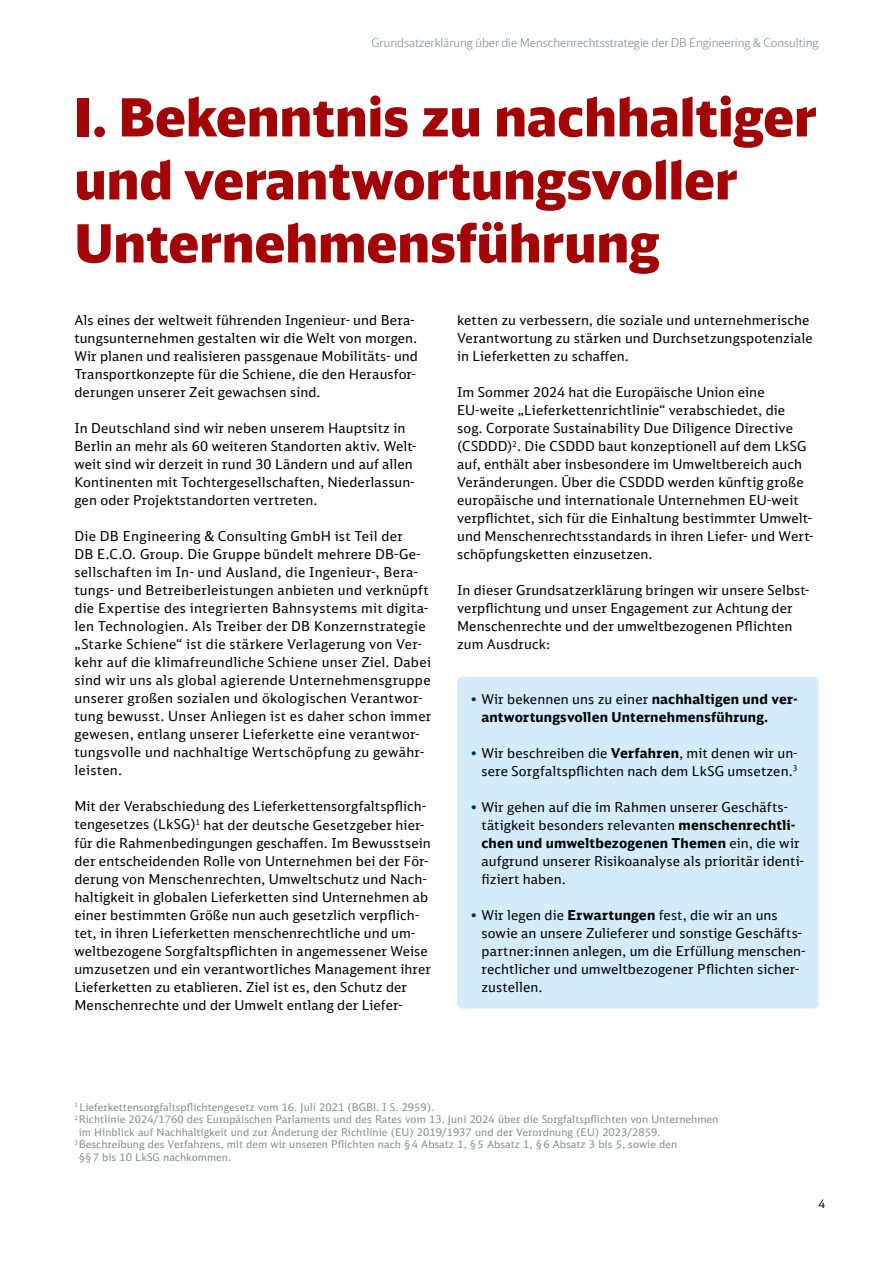
<style>
.page{position:relative;width:893px;height:1263px;background:#fff}
.page>*{position:absolute;margin:0;border:0;box-sizing:border-box;transform-origin:0 0}
.t1{font:900 52.5px/63px "DB Neo Head";color:#a30406}
.t2{font:13.5px/18px "DB Sans";letter-spacing:.01em;color:#000}
.t3{font:700 13.5px/18px "DB Sans";letter-spacing:.015em;color:#000}
.t4{font:300 12px "DB Neo Head";color:#878d93}
.t5{font:11.25px "DB Sans";color:#000}
.t6{font:10.5px "DB Sans";color:#878d93}
.s1{font-weight:400;color:#002b5d}
.s2{font-weight:400}
.s3{color:#002b5d}
.s4{font-weight:700}
</style>
<div class="page">
<div style="left:457px;top:677px;width:362px;height:331px;background:#d4ebf9;border-radius:5px"></div>
<p class="t4" style="left:372px;top:35px;width:448px">Grundsatzerklärung über die Menschenrechtsstrategie der DB Engineering &amp; Consulting</p>
<h1 class="t1" style="left:74px;top:84px;width:744px">I. Bekenntnis zu nachhaltiger und verantwortungsvoller<br>Unternehmensführung</h1>
<p class="t2" style="left:74px;top:311px;width:345px">Als eines der weltweit führenden Ingenieur- und Bera&shy;tungsunternehmen gestalten wir die Welt von morgen.<br>Wir planen und realisieren passgenaue Mobilitäts- und Transportkonzepte für die Schiene, die den Herausfor&shy;derungen unserer Zeit gewachsen sind.</p>
<p class="t2" style="left:74px;top:419px;width:343px">In Deutschland sind wir neben unserem Hauptsitz in Berlin an mehr als 60 weiteren Standorten aktiv. Welt&shy;weit sind wir derzeit in rund 30 Ländern und auf allen Kontinenten mit Tochtergesellschaften, Niederlassun&shy;gen oder Projektstandorten vertreten.</p>
<p class="t2" style="left:74px;top:527px;width:359px">Die DB Engineering &amp; Consulting GmbH ist Teil der<br>DB E.C.O. Group. Die Gruppe bündelt mehrere DB-Ge&shy;sellschaften im In- und Ausland, die Ingenieur-, Bera&shy;tungs- und Betreiberleistungen anbieten und verknüpft die Expertise des integrierten Bahnsystems mit digita&shy;len Technologien. Als Treiber der DB Konzernstrategie „Starke Schiene“ ist die stärkere Verlagerung von Ver&shy;kehr auf die klimafreundliche Schiene unser Ziel. Dabei sind wir uns als global agierende Unternehmensgruppe unserer großen sozialen und ökologischen Verantwor&shy;tung bewusst. Unser Anliegen ist es daher schon immer gewesen, entlang unserer Lieferkette eine verantwor&shy;tungsvolle und nachhaltige Wertschöpfung zu gewähr&shy;leisten.</p>
<p class="t2" style="left:74px;top:797px;width:358px">Mit der Verabschiedung des Lieferkettensorgfaltspflich&shy;tengesetzes (LkSG)<sup>1</sup> hat der deutsche Gesetzgeber hier&shy;für die Rahmenbedingungen geschaffen. Im Bewusstsein der entscheidenden Rolle von Unternehmen bei der För&shy;derung von Menschenrechten, Umweltschutz und Nach&shy;haltigkeit in globalen Lieferketten sind Unternehmen ab einer bestimmten Größe nun auch gesetzlich verpflich&shy;tet, in ihren Lieferketten menschenrechtliche und um&shy;weltbezogene Sorgfaltspflichten in angemessener Weise umzusetzen und ein verantwortliches Management ihrer Lieferketten zu etablieren. Ziel ist es, den Schutz der Menschenrechte und der Umwelt entlang der Liefer-</p>
<p class="t2" style="left:457px;top:311px;width:357px">ketten zu verbessern, die soziale und unternehmerische<br>Verantwortung zu stärken und Durchsetzungspotenziale in Lieferketten zu schaffen.</p>
<p class="t2" style="left:457px;top:383px;width:358px">Im Sommer 2024 hat die Europäische Union eine EU-weite „Lieferkettenrichtlinie“ verabschiedet, die sog. Corporate Sustainability Due Diligence Directive (CSDDD)<sup>2</sup>. Die CSDDD baut konzeptionell auf dem LkSG auf, enthält aber insbesondere im Umweltbereich auch Veränderungen. Über die CSDDD werden künftig große europäische und internationale Unternehmen EU-weit verpflichtet, sich für die Einhaltung bestimmter Umwelt&shy;und Menschenrechtsstandards in ihren Liefer- und Wert&shy;schöpfungsketten einzusetzen.</p>
<p class="t2" style="left:457px;top:581px;width:354px">In dieser Grundsatzerklärung bringen wir unsere Selbst&shy;verpflichtung und unser Engagement zur Achtung der Menschenrechte und der umweltbezogenen Pflichten zum Ausdruck:</p>
<p class="t3" style="left:481px;top:689px;width:318px;text-indent:-12px"><span class="s1">΄</span> <span class="s2">Wir bekennen uns zu einer</span> nachhaltigen und ver&shy;antwortungsvollen Unternehmensführung.</p>
<p class="t2" style="left:470px;top:743px;width:329px;text-align:right"><span class="s3">΄</span> Wir beschreiben die <span class="s4">Verfahren</span>, mit denen wir un&shy;sere Sorgfaltspflichten nach dem LkSG umsetzen.<sup>3</sup></p>
<p class="t2" style="left:481px;top:797px;width:324px;text-indent:-12px"><span class="s3">΄</span> Wir gehen auf die im Rahmen unserer Geschäfts&shy;tätigkeit besonders relevanten <span class="s4">menschenrechtli&shy;chen und umweltbezogenen Themen</span> ein, die wir aufgrund unserer Risikoanalyse als prioritär identi&shy;fiziert haben.</p>
<p class="t2" style="left:481px;top:905px;width:326px;text-indent:-12px"><span class="s3">΄</span> Wir legen die <span class="s4">Erwartungen</span> fest, die wir an uns sowie an unsere Zulieferer und sonstige Geschäfts&shy;partner:innen anlegen, um die Erfüllung menschen&shy;rechtlicher und umweltbezogener Pflichten sicher&shy;zustellen.</p>
<p class="t6" style="left:74px;top:1100px;width:361px"><sup>1</sup> Lieferkettensorgfaltspflichtengesetz vom 16. Juli 2021 (BGBl. I S. 2959).</p>
<p class="t6" style="left:74px;top:1113px;width:646px"><sup>2</sup> Richtlinie 2024/1760 des Europäischen Parlaments und des Rates vom 13. Juni 2024 über die Sorgfaltspflichten von Unternehmen</p>
<p class="t6" style="left:79px;top:1125px;width:583px">im Hinblick auf Nachhaltigkeit und zur Änderung der Richtlinie (EU) 2019/1937 und der Verordnung (EU) 2023/2859.</p>
<p class="t6" style="left:74px;top:1138px;width:604px"><sup>3</sup> Beschreibung des Verfahrens, mit dem wir unseren Pflichten nach §4 Absatz 1, §5 Absatz 1, §6 Absatz 3 bis 5, sowie den</p>
<p class="t6" style="left:79px;top:1150px;width:154px">§§7 bis 10 LkSG nachkommen.</p>
<p class="t5" style="left:819px;top:1197px;width:8px">4</p>
</div>
